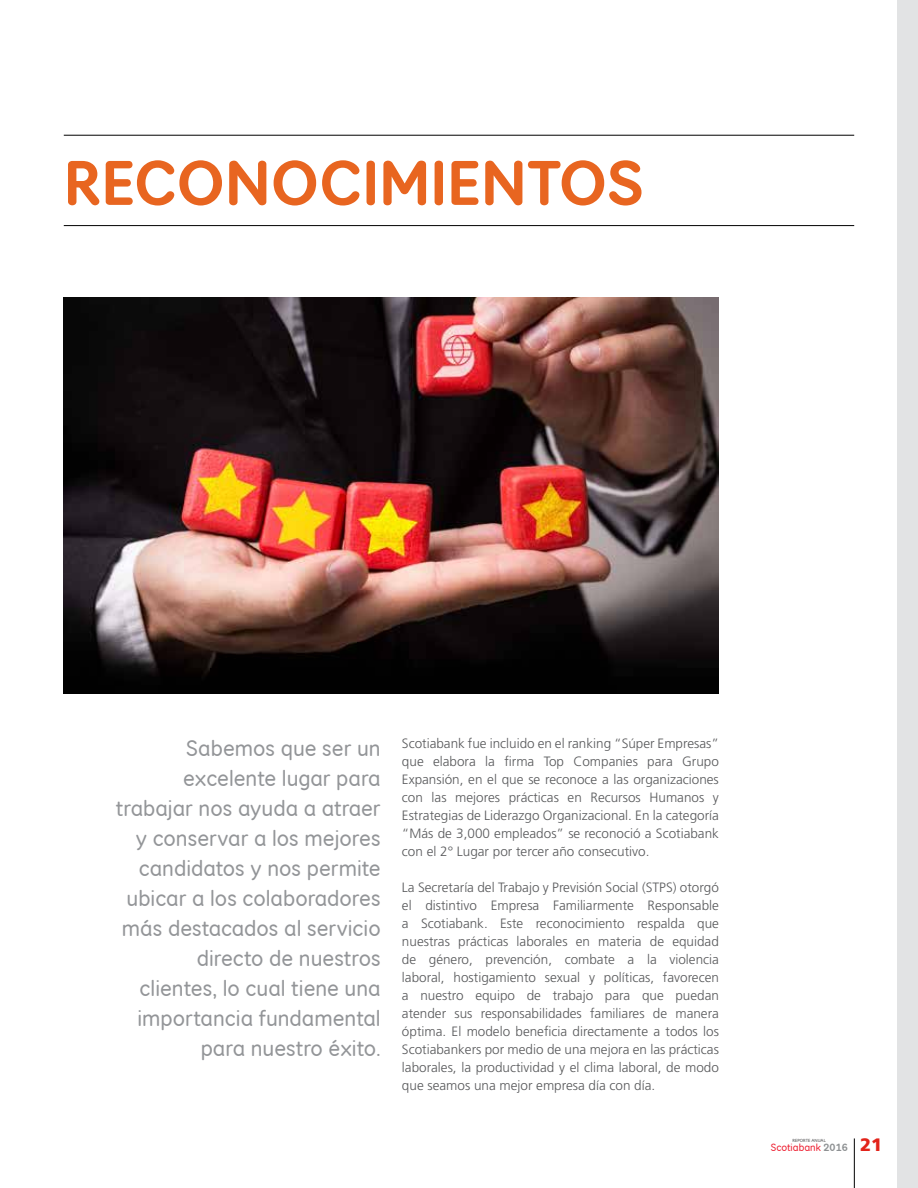
<style>
.page{position:relative;width:918px;height:1188px;background:#fff}
.page>*{position:absolute;margin:0;border:0;box-sizing:border-box;transform-origin:0 0}
.t1{font:700 64.5px "Scotiabank Modern";color:#e86520}
.t2{font:22.5px/30px "Scotiabank Modern";color:#939598;text-align:right}
.t3{font:900 18px "Frutiger";color:#e2231a}
.t4{font:300 13.5px/18px "Frutiger";color:#58595b;text-align:justify}
.t5{font:10.5px "Scotiabank Modern";color:#ed1c2e}
.t6{font:4.5px "Scotiabank Modern";color:#474749}
.s1{font-weight:700;color:#8e9193}
</style>
<div class="page">
<hr style="left:854px;top:1138px;width:1px;height:50px;background:#000">
<div style="left:897px;top:0;width:21px;height:1188px;background:#e2e3e4"></div>
<hr style="left:64px;top:225px;width:790px;height:1px;background:#000">
<hr style="left:64px;top:135px;width:790px;height:1px;background:#000">
<img style="left:64px;top:298px;width:655px;height:396px">
<h1 class="t1" style="left:64px;top:147px;width:582px">RECONOCIMIENTOS</h1>
<p class="t2" style="left:116px;top:733px;width:266px">Sabemos que ser un excelente lugar para trabajar nos ayuda a atraer y conservar a los mejores candidatos y nos permite ubicar a los colaboradores más destacados al servicio directo de nuestros clientes, lo cual tiene una importancia fundamental para nuestro éxito.</p>
<p class="t4" style="left:402px;top:734px;width:318px">Scotiabank fue incluido en el ranking “Súper Empresas” que elabora la firma Top Companies para Grupo Expansión, en el que se reconoce a las organizaciones con las mejores prácticas en Recursos Humanos y Estrategias de Liderazgo Organizacional. En la categoría “Más de 3,000 empleados” se reconoció a Scotiabank con el 2° Lugar por tercer año consecutivo.</p>
<p class="t4" style="left:402px;top:878px;width:318px">La Secretaría del Trabajo y Previsión Social (STPS) otorgó el distintivo Empresa Familiarmente Responsable a Scotiabank. Este reconocimiento respalda que nuestras prácticas laborales en materia de equidad de género, prevención, combate a la violencia laboral, hostigamiento sexual y políticas, favorecen a nuestro equipo de trabajo para que puedan atender sus responsabilidades familiares de manera óptima. El modelo beneficia directamente a todos los Scotiabankers por medio de una mejora en las prácticas laborales, la productividad y el clima laboral, de modo que seamos una mejor empresa día con día.</p>
<p class="t6" style="left:793px;top:1138px;width:35px">REPORTE ANUAL</p>
<p class="t5" style="left:771px;top:1141px;width:78px">Scotiabank <span class="s1">2016</span></p>
<h3 class="t3" style="left:860px;top:1134px;width:24px">21</h3>
</div>
